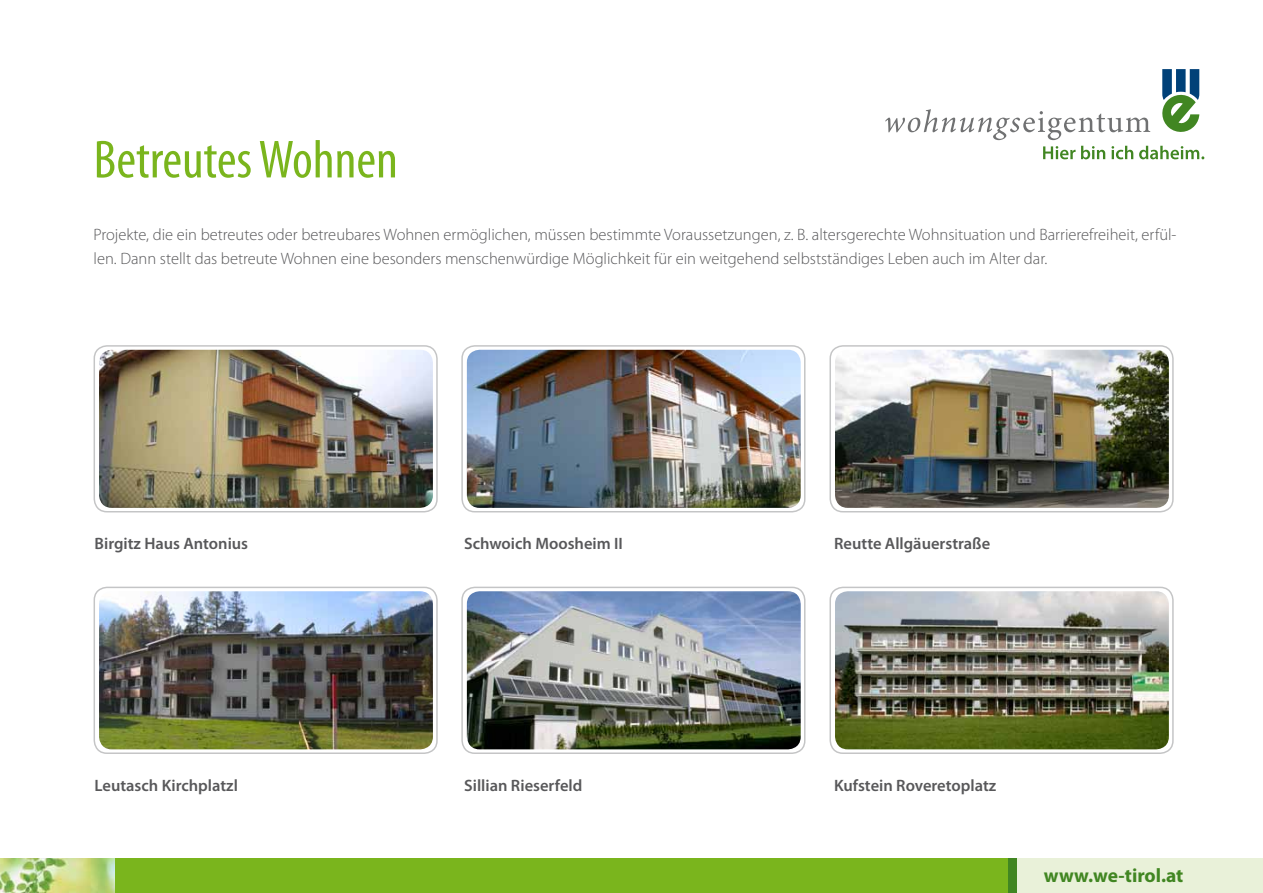
<style>
.page{position:relative;width:1263px;height:893px;background:#fff}
.page>*{position:absolute;margin:0;border:0;box-sizing:border-box;transform-origin:0 0}
.t1{font:condensed 54px "Myriad Pro";color:#7ab51d}
.t2{font:700 19.5px "Myriad Pro";color:#418622}
.t3{font:300 16.5px/24px "Myriad Pro";color:#58585a}
.t4{font:600 16.5px "Myriad Pro";color:#58585a}
</style>
<div class="page">
<div style="left:996px;top:859px;width:267px;height:34px;background:#e9f1d9"></div>
<div style="left:113px;top:859px;width:899px;height:34px;background:#7ab51d"></div>
<img style="left:0;top:859px;width:115px;height:34px">
<div style="left:1008px;top:859px;width:9px;height:34px;background:#418622"></div>
<svg style="left:1043px;top:146px;width:32px;height:13px"></svg>
<svg style="left:1081px;top:146px;width:24px;height:13px"></svg>
<svg style="left:1111px;top:146px;width:22px;height:13px"></svg>
<svg style="left:1139px;top:146px;width:65px;height:13px"></svg>
<svg style="left:885px;top:109px;width:265px;height:31px"></svg>
<svg style="left:1162px;top:69px;width:37px;height:63px"></svg>
<div style="left:94px;top:587px;width:344px;height:167px;border:2px solid #87888a;border-radius:13px"></div>
<img style="left:99px;top:591px;width:334px;height:158px">
<div style="left:461px;top:587px;width:344px;height:167px;border:2px solid #87888a;border-radius:13px"></div>
<img style="left:467px;top:591px;width:334px;height:158px">
<div style="left:829px;top:587px;width:345px;height:167px;border:2px solid #87888a;border-radius:13px"></div>
<img style="left:835px;top:591px;width:334px;height:158px">
<div style="left:94px;top:345px;width:344px;height:167px;border:2px solid #87888a;border-radius:13px"></div>
<img style="left:99px;top:350px;width:334px;height:158px">
<div style="left:461px;top:345px;width:344px;height:167px;border:2px solid #87888a;border-radius:13px"></div>
<img style="left:467px;top:350px;width:334px;height:158px">
<div style="left:829px;top:345px;width:345px;height:167px;border:2px solid #87888a;border-radius:13px"></div>
<img style="left:835px;top:350px;width:334px;height:158px">
<h1 class="t1" style="left:94px;top:127px;width:306px">Betreutes Wohnen</h1>
<p class="t3" style="left:94px;top:223px;width:1084px">Projekte, die ein betreutes oder betreubares Wohnen ermöglichen, müssen bestimmte Voraussetzungen, z. B. altersgerechte Wohnsituation und Barrierefreiheit, erfül&shy;len. Dann stellt das betreute Wohnen eine besonders menschenwürdige Möglichkeit für ein weitgehend selbstständiges Leben auch im Alter dar.</p>
<p class="t4" style="left:95px;top:533px;width:155px">Birgitz Haus Antonius</p>
<p class="t4" style="left:464px;top:533px;width:160px">Schwoich Moosheim II</p>
<p class="t4" style="left:834px;top:533px;width:158px">Reutte Allgäuerstraße</p>
<p class="t4" style="left:95px;top:774px;width:145px">Leutasch Kirchplatzl</p>
<p class="t4" style="left:464px;top:774px;width:120px">Sillian Rieserfeld</p>
<p class="t4" style="left:834px;top:775px;width:163px">Kufstein Roveretoplatz</p>
<p class="t2" style="left:1044px;top:863px;width:141px">www.we-tirol.at</p>
</div>
